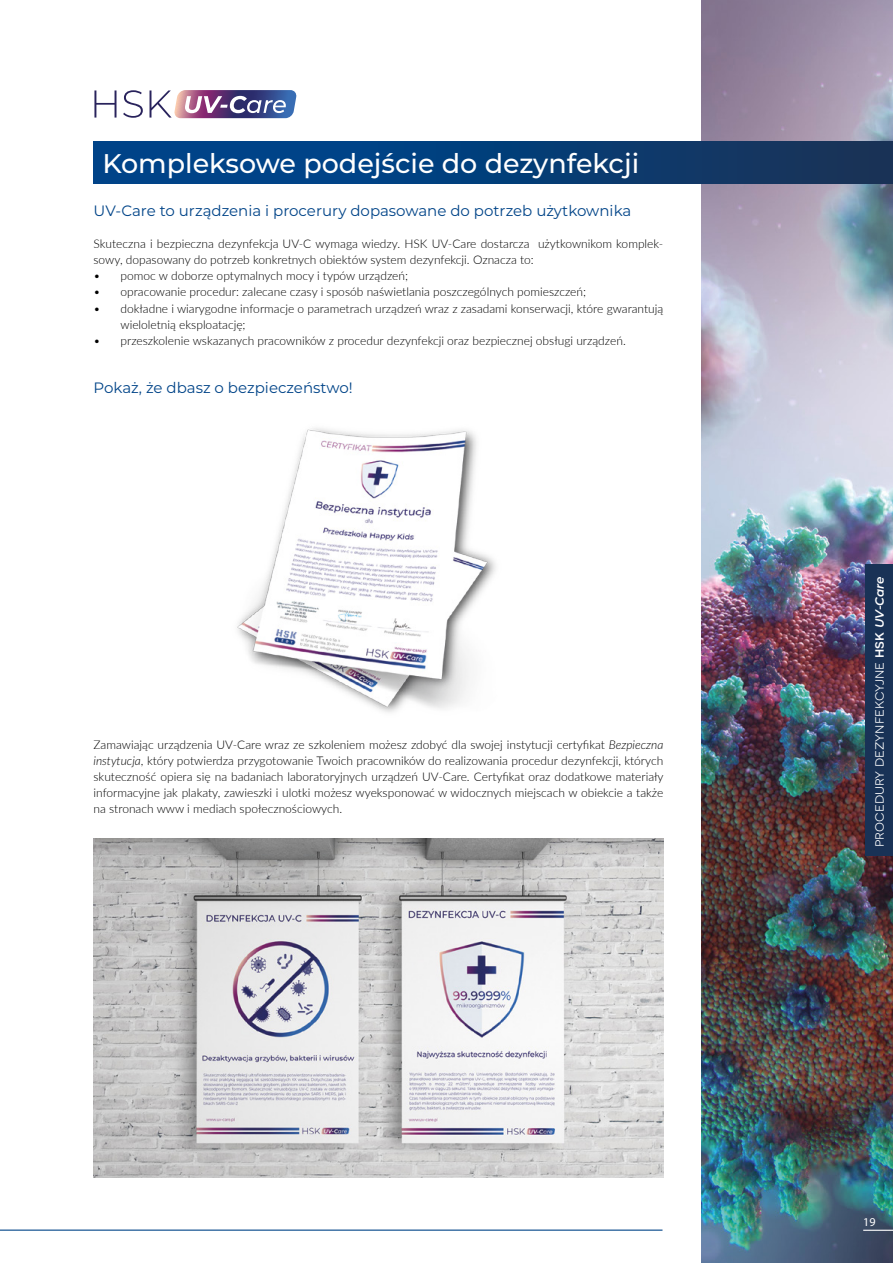
<style>
.page{position:relative;width:893px;height:1263px;background:#fff}
.page>*{position:absolute;margin:0;border:0;box-sizing:border-box;transform-origin:0 0}
.t1{font:500 27px "Montserrat";color:#fff}
.t2{font:15px "Montserrat";color:#048}
.t3{font:15px "Novecentosanswide";color:#fff}
.t4{font:300 12px/16.2px "Lato";color:#000}
.t5{font:12px "Myriad Pro";color:#fff}
.s1{font-style:italic}
.s2{font-weight:500}
.s3{font-family:"Montserrat";font-weight:600;font-style:italic;font-size:12px}
</style>
<div class="page">
<svg style="left:94px;top:90px;width:22px;height:28px"></svg>
<svg style="left:123px;top:90px;width:20px;height:28px"></svg>
<svg style="left:150px;top:90px;width:147px;height:28px"></svg>
<img style="left:702px;top:0;width:191px;height:1263px">
<div style="left:94px;top:141px;width:799px;height:43px;background:linear-gradient(to right,#004793,#173359)"></div>
<img style="left:237px;top:428px;width:259px;height:285px">
<img style="left:94px;top:838px;width:569px;height:340px">
<hr style="left:0;top:1229px;width:662px;height:2px;background:#048">
<div style="left:865px;top:565px;width:28px;height:291px;background:#193256"></div>
<hr style="left:863px;top:1230px;width:30px;height:1px;background:#fff">
<h1 class="t1" style="left:102px;top:144px;width:538px">Kompleksowe podejście do dezynfekcji</h1>
<p class="t2" style="left:94px;top:200px;width:539px">UV-Care to urządzenia i procerury dopasowane do potrzeb użytkownika</p>
<p class="t4" style="left:94px;top:235px;width:571px">Skuteczna i bezpieczna dezynfekcja UV-C wymaga wiedzy. HSK UV-Care dostarcza użytkownikom komplek&shy;sowy, dopasowany do potrzeb konkretnych obiektów system dezynfekcji. Oznacza to:</p>
<p class="t4" style="left:94px;top:267px;width:316px">• pomoc w doborze optymalnych mocy i typów urządzeń;</p>
<p class="t4" style="left:94px;top:284px;width:494px">• opracowanie procedur: zalecane czasy i sposób naświetlania poszczególnych pomieszczeń;</p>
<p class="t4" style="left:121px;top:300px;width:544px;text-indent:-27px">• dokładne i wiarygodne informacje o parametrach urządzeń wraz z zasadami konserwacji, które gwarantują wieloletnią eksploatację;</p>
<p class="t4" style="left:94px;top:332px;width:534px">• przeszkolenie wskazanych pracowników z procedur dezynfekcji oraz bezpiecznej obsługi urządzeń.</p>
<p class="t2" style="left:94px;top:378px;width:261px">Pokaż, że dbasz o bezpieczeństwo!</p>
<p class="t4" style="left:94px;top:736px;width:572px;text-align:justify">Zamawiając urządzenia UV-Care wraz ze szkoleniem możesz zdobyć dla swojej instytucji certyfikat <span class="s1">Bezpieczna instytucja</span>, który potwierdza przygotowanie Twoich pracowników do realizowania procedur dezynfekcji, których skuteczność opiera się na badaniach laboratoryjnych urządzeń UV-Care. Certyfikat oraz dodatkowe materiały informacyjne jak plakaty, zawieszki i ulotki możesz wyeksponować w widocznych miejscach w obiekcie a także na stronach www i mediach społecznościowych.</p>
<p class="t3" style="left:870px;top:847px;width:272px;rotate:-90deg">procedury dezynfekcyjne <span class="s2">hsk</span> <span class="s3">UV-Care</span></p>
<p class="t5" style="left:863px;top:1214px;width:14px">19</p>
</div>
